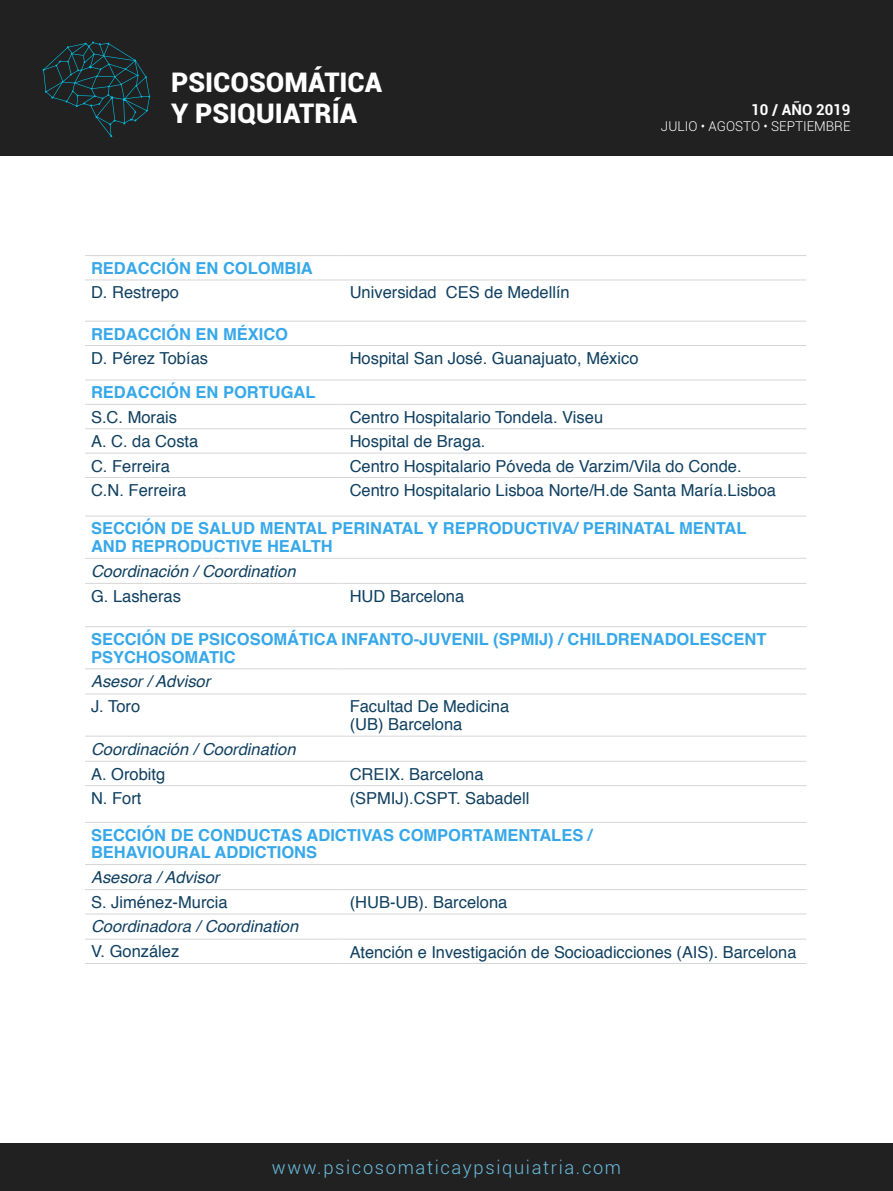
<style>
.page{position:relative;width:893px;height:1191px;background:#fff}
.page>*{position:absolute;margin:0;border:0;box-sizing:border-box;transform-origin:0 0}
.t1{font:900 27px/31.5px "Roboto";color:#fff}
.t2{font:300 18.3px "Roboto";letter-spacing:.09em;color:#6bbdde}
.t3{font:16.5px/17.9px "Helvetica";color:#104060}
.t4{font:700 16.5px/17.9px "Helvetica";color:#36a8e9}
.t5{font:italic 16.5px "Helvetica";color:#104060}
.t6{font:700 15px "Roboto";color:#fff}
.t7{font:300 13.5px "Roboto";color:#fff}
</style>
<div class="page">
<div style="left:0;top:0;width:893px;height:155px;background:#212121"></div>
<div style="left:0;top:1143px;width:893px;height:48px;background:#212121"></div>
<svg style="left:43px;top:41px;width:107px;height:96px"></svg>
<hr style="left:85px;top:255px;width:259px;height:1px;background:#d6d6d6">
<hr style="left:344px;top:255px;width:462px;height:1px;background:#d6d6d6">
<hr style="left:85px;top:279px;width:259px;height:1px;background:#d6d6d6">
<hr style="left:344px;top:279px;width:462px;height:1px;background:#d6d6d6">
<hr style="left:85px;top:321px;width:259px;height:1px;background:#d6d6d6">
<hr style="left:344px;top:321px;width:462px;height:1px;background:#d6d6d6">
<hr style="left:85px;top:345px;width:259px;height:1px;background:#d6d6d6">
<hr style="left:344px;top:345px;width:462px;height:1px;background:#d6d6d6">
<hr style="left:85px;top:379px;width:259px;height:1px;background:#d6d6d6">
<hr style="left:344px;top:379px;width:462px;height:1px;background:#d6d6d6">
<hr style="left:85px;top:404px;width:259px;height:1px;background:#d6d6d6">
<hr style="left:344px;top:404px;width:462px;height:1px;background:#d6d6d6">
<hr style="left:85px;top:428px;width:259px;height:1px;background:#d6d6d6">
<hr style="left:344px;top:428px;width:462px;height:1px;background:#d6d6d6">
<hr style="left:85px;top:453px;width:259px;height:1px;background:#d6d6d6">
<hr style="left:344px;top:453px;width:462px;height:1px;background:#d6d6d6">
<hr style="left:85px;top:477px;width:259px;height:1px;background:#d6d6d6">
<hr style="left:344px;top:477px;width:462px;height:1px;background:#d6d6d6">
<hr style="left:85px;top:516px;width:259px;height:1px;background:#d6d6d6">
<hr style="left:344px;top:516px;width:462px;height:1px;background:#d6d6d6">
<hr style="left:85px;top:558px;width:259px;height:1px;background:#d6d6d6">
<hr style="left:344px;top:558px;width:462px;height:1px;background:#d6d6d6">
<hr style="left:85px;top:583px;width:259px;height:1px;background:#d6d6d6">
<hr style="left:344px;top:583px;width:462px;height:1px;background:#d6d6d6">
<hr style="left:85px;top:626px;width:259px;height:1px;background:#d6d6d6">
<hr style="left:344px;top:626px;width:462px;height:1px;background:#d6d6d6">
<hr style="left:85px;top:668px;width:259px;height:1px;background:#d6d6d6">
<hr style="left:344px;top:668px;width:462px;height:1px;background:#d6d6d6">
<hr style="left:85px;top:693px;width:259px;height:1px;background:#d6d6d6">
<hr style="left:344px;top:693px;width:462px;height:1px;background:#d6d6d6">
<hr style="left:85px;top:736px;width:259px;height:1px;background:#d6d6d6">
<hr style="left:344px;top:736px;width:462px;height:1px;background:#d6d6d6">
<hr style="left:85px;top:761px;width:259px;height:1px;background:#d6d6d6">
<hr style="left:344px;top:761px;width:462px;height:1px;background:#d6d6d6">
<hr style="left:85px;top:785px;width:259px;height:1px;background:#d6d6d6">
<hr style="left:344px;top:785px;width:462px;height:1px;background:#d6d6d6">
<hr style="left:85px;top:822px;width:259px;height:1px;background:#d6d6d6">
<hr style="left:344px;top:822px;width:462px;height:1px;background:#d6d6d6">
<hr style="left:85px;top:864px;width:259px;height:1px;background:#d6d6d6">
<hr style="left:344px;top:864px;width:462px;height:1px;background:#d6d6d6">
<hr style="left:85px;top:889px;width:259px;height:1px;background:#d6d6d6">
<hr style="left:344px;top:889px;width:462px;height:1px;background:#d6d6d6">
<hr style="left:85px;top:913px;width:259px;height:1px;background:#d6d6d6">
<hr style="left:344px;top:913px;width:462px;height:1px;background:#d6d6d6">
<hr style="left:85px;top:938px;width:259px;height:1px;background:#d6d6d6">
<hr style="left:344px;top:938px;width:462px;height:1px;background:#d6d6d6">
<hr style="left:85px;top:963px;width:259px;height:1px;background:#d6d6d6">
<hr style="left:344px;top:963px;width:462px;height:1px;background:#d6d6d6">
<h1 class="t1" style="left:171px;top:65px;width:212px">PSICOSOMÁTICA<br>Y PSIQUIATRÍA</h1>
<p class="t6" style="left:751px;top:99px;width:101px">10 / AÑO 2019</p>
<p class="t7" style="left:661px;top:117px;width:191px">JULIO • AGOSTO • SEPTIEMBRE</p>
<p class="t4" style="left:91px;top:259px;width:223px">REDACCIÓN EN COLOMBIA</p>
<p class="t3" style="left:91px;top:284px;width:90px">D. Restrepo</p>
<p class="t3" style="left:350px;top:284px;width:222px">Universidad CES de Medellín</p>
<p class="t4" style="left:91px;top:325px;width:199px">REDACCIÓN EN MÉXICO</p>
<p class="t3" style="left:91px;top:350px;width:119px">D. Pérez Tobías</p>
<p class="t3" style="left:350px;top:350px;width:290px">Hospital San José. Guanajuato, México</p>
<p class="t4" style="left:91px;top:384px;width:226px">REDACCIÓN EN PORTUGAL</p>
<p class="t3" style="left:91px;top:408px;width:88px">S.C. Morais</p>
<p class="t3" style="left:350px;top:408px;width:255px">Centro Hospitalario Tondela. Viseu</p>
<p class="t3" style="left:91px;top:433px;width:109px">A. C. da Costa</p>
<p class="t3" style="left:350px;top:433px;width:137px">Hospital de Braga.</p>
<p class="t3" style="left:91px;top:457px;width:80px">C. Ferreira</p>
<p class="t3" style="left:350px;top:457px;width:393px">Centro Hospitalario Póveda de Varzim/Vila do Conde.</p>
<p class="t3" style="left:91px;top:481px;width:97px">C.N. Ferreira</p>
<p class="t3" style="left:350px;top:481px;width:428px">Centro Hospitalario Lisboa Norte/H.de Santa María.Lisboa</p>
<p class="t4" style="left:91px;top:520px;width:657px">SECCIÓN DE SALUD MENTAL PERINATAL Y REPRODUCTIVA/ PERINATAL MENTAL<br>AND REPRODUCTIVE HEALTH</p>
<p class="t5" style="left:91px;top:558px;width:206px">Coordinación / Coordination</p>
<p class="t3" style="left:91px;top:587px;width:91px">G. Lasheras</p>
<p class="t3" style="left:350px;top:587px;width:116px">HUD Barcelona</p>
<p class="t4" style="left:91px;top:630px;width:677px">SECCIÓN DE PSICOSOMÁTICA INFANTO-JUVENIL (SPMIJ) / CHILDRENADOLESCENT<br>PSYCHOSOMATIC</p>
<p class="t5" style="left:91px;top:668px;width:121px">Asesor / Advisor</p>
<p class="t3" style="left:91px;top:698px;width:51px">J. Toro</p>
<p class="t3" style="left:350px;top:698px;width:161px">Facultad De Medicina (UB) Barcelona</p>
<p class="t5" style="left:91px;top:735px;width:206px">Coordinación / Coordination</p>
<p class="t3" style="left:91px;top:765px;width:76px">A. Orobitg</p>
<p class="t3" style="left:350px;top:765px;width:135px">CREIX. Barcelona</p>
<p class="t3" style="left:91px;top:789px;width:52px">N. Fort</p>
<p class="t3" style="left:350px;top:789px;width:181px">(SPMIJ).CSPT. Sabadell</p>
<p class="t4" style="left:91px;top:826px;width:503px">SECCIÓN DE CONDUCTAS ADICTIVAS COMPORTAMENTALES /<br>BEHAVIOURAL ADDICTIONS</p>
<p class="t5" style="left:91px;top:864px;width:130px">Asesora / Advisor</p>
<p class="t3" style="left:91px;top:893px;width:138px">S. Jiménez-Murcia</p>
<p class="t3" style="left:350px;top:893px;width:159px">(HUB-UB). Barcelona</p>
<p class="t5" style="left:91px;top:913px;width:209px">Coordinadora / Coordination</p>
<p class="t3" style="left:91px;top:943px;width:90px">V. González</p>
<p class="t3" style="left:350px;top:943px;width:448px">Atención e Investigación de Socioadicciones (AIS). Barcelona</p>
<p class="t2" style="left:272px;top:1154px;width:351px">www.psicosomaticaypsiquiatria.com</p>
</div>
